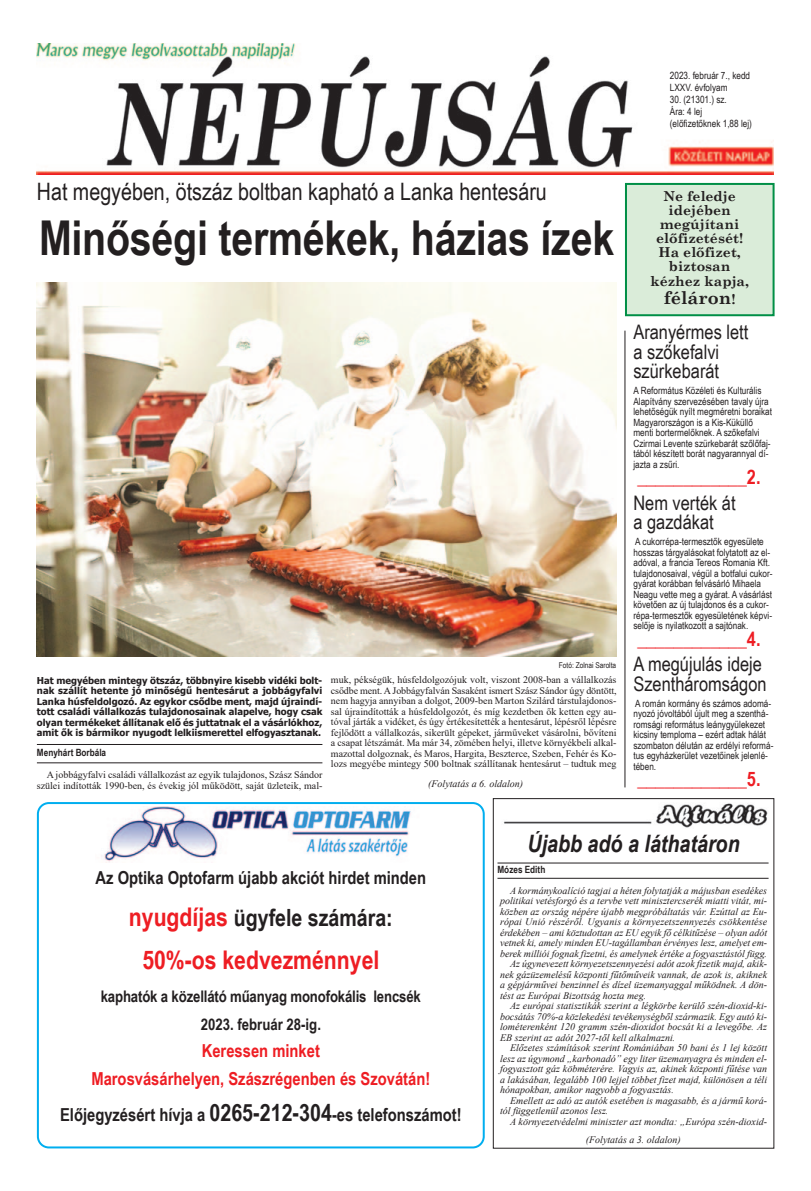
<style>
.page{position:relative;width:811px;height:1191px;background:#fff}
.page>*{position:absolute;margin:0;border:0;box-sizing:border-box;transform-origin:0 0}
.t1{font:700 48px "Arial Narrow";letter-spacing:-.005em;color:#231f20}
.t2{font:700 25.7px "Arial Narrow";color:#ee1d23}
.t3{font:24px "Arial Narrow";color:#231f20}
.t4{font:italic 700 24px "Arial Narrow";color:#231f20}
.t5{font:700 23.7px "Arial Narrow";color:#231f20}
.t6{font:20px/19.5px "Arial Narrow";color:#231f20}
.t7{font:700 20px "Arial Narrow";color:#ee1d23}
.t8{font:700 17.9px "Arial Narrow";color:#231f20}
.t9{font:700 17.9px/27.4px "Arial Narrow";color:#ee1d23;text-align:center}
.t10{font:700 17.6px "Century Schoolbook";color:#231f20}
.t11{font:700 16px/27.4px "Arial Narrow";letter-spacing:-.01em;color:#231f20;text-align:center}
.t12{font:700 13.7px "Century Schoolbook";color:#231f20}
.t13{font:italic 10px/10.5px "Times New Roman";color:#231f20;text-align:justify}
.t14{font:10px/10.5px "Arial Narrow";color:#231f20}
.t15{font:10px/10.5px "Times New Roman";color:#231f20;text-align:right}
.t16{font:700 10px "Arial Narrow";color:#231f20}
.t17{font:700 9.5px/10.5px "Tahoma";color:#231f20;text-align:justify}
.t18{font:8px "Arial Narrow";color:#231f20}
.s1{font-size:13.7px}
.s2{font-size:25.7px;color:#ee1d23}
.s3{font-size:23.8px}
</style>
<div class="page">
<img style="left:37px;top:44px;width:737px;height:130px">
<div style="left:493px;top:798px;width:281px;height:350px;border:1px solid #231f20"></div>
<hr style="left:497px;top:878px;width:271px;height:1px;background:#231f20">
<hr style="left:497px;top:863px;width:271px;height:1px;background:#231f20">
<img style="left:504px;top:803px;width:264px;height:25px">
<hr style="left:37px;top:762px;width:285px;height:1px;background:#231f20">
<hr style="left:37px;top:744px;width:285px;height:1px;background:#231f20">
<hr style="left:625px;top:331px;width:1px;height:456px;background:#231f20">
<img style="left:37px;top:283px;width:580px;height:373px">
<div style="left:627px;top:185px;width:145px;height:129px;background:#daecd9"></div>
<div style="left:625px;top:183px;width:149px;height:133px;border:2px solid #008f46"></div>
<svg style="left:37px;top:802px;width:448px;height:346px"></svg>
<div style="left:48px;top:805px;width:428px;height:60px;background:#fff"></div>
<img style="left:101px;top:806px;width:310px;height:57px">
<p class="t14" style="left:670px;top:70px;width:82px">2023. február 7., kedd</p>
<p class="t14" style="left:670px;top:82px;width:59px">LXXV. évfolyam</p>
<p class="t14" style="left:670px;top:94px;width:58px">30. (21301.) sz.</p>
<p class="t14" style="left:670px;top:106px;width:34px">Ára: 4 lej</p>
<p class="t14" style="left:670px;top:118px;width:84px">(előfizetőknek 1,88 lej)</p>
<p class="t3" style="left:37px;top:178px;width:511px">Hat megyében, ötszáz boltban kapható a Lanka hentesáru</p>
<p class="t1" style="left:39px;top:210px;width:576px">Minőségi termékek, házias ízek</p>
<p class="t17" style="left:37px;top:674px;width:287px">Hat megyében mintegy ötszáz, többnyire kisebb vidéki bolt&shy;nak szállít hetente jó minőségű hentesárut a jobbágyfalvi Lanka húsfeldolgozó. Az egykor csődbe ment, majd újraindí&shy;tott családi vállalkozás tulajdonosainak alapelve, hogy csak olyan termékeket állítanak elő és juttatnak el a vásárlókhoz, amit ők is bármikor nyugodt lelkiismerettel elfogyasztanak.</p>
<p class="t15" style="left:37px;top:769px;width:287px">A jobbágyfalvi családi vállalkozást az egyik tulajdonos, Szász Sándor szülei indították 1990-ben, és évekig jól működött, saját üzleteik, mal-</p>
<p class="t16" style="left:37px;top:747px;width:71px">Menyhárt Borbála</p>
<p class="t18" style="left:559px;top:660px;width:59px">Fotó: Zolnai Sarolta</p>
<p class="t15" style="left:331px;top:674px;width:287px;text-align:justify">muk, pékségük, húsfeldolgozójuk volt, viszont 2008-ban a vállalkozás csődbe ment. A Jobbágyfalván Sasaként ismert Szász Sándor úgy döntött, nem hagyja annyiban a dolgot, 2009-ben Marton Szilárd társtulajdonos&shy;sal újraindították a húsfeldolgozót, és míg kezdetben ők ketten egy au&shy;tóval járták a vidéket, és úgy értékesítették a hentesárut, lépésről lépésre fejlődött a vállalkozás, sikerült gépeket, járműveket vásárolni, bővíteni a csapat létszámát. Ma már 34, zömében helyi, illetve környékbeli alkal&shy;mazottal dolgoznak, és Maros, Hargita, Beszterce, Szeben, Fehér és Ko&shy;lozs megyébe mintegy 500 boltnak szállítanak hentesárut – tudtuk meg</p>
<p class="t13" style="left:428px;top:778px;width:97px">(Folytatás a 6. oldalon)</p>
<p class="t12" style="left:663px;top:187px;width:74px">Ne feledje</p>
<p class="t12" style="left:668px;top:201px;width:64px">idejében</p>
<p class="t12" style="left:660px;top:215px;width:81px">megújítani</p>
<p class="t12" style="left:656px;top:229px;width:88px">előfizetését!</p>
<p class="t12" style="left:658px;top:243px;width:84px">Ha előfizet,</p>
<p class="t12" style="left:669px;top:257px;width:63px">biztosan</p>
<p class="t12" style="left:650px;top:272px;width:100px">kézhez kapja,</p>
<p class="t10" style="left:664px;top:287px;width:73px">féláron<span class="s1">!</span></p>
<p class="t6" style="left:633px;top:322px;width:116px">Aranyérmes lett a szőkefalvi szürkebarát</p>
<p class="t14" style="left:633px;top:385px;width:140px">A Református Közéleti és Kulturális Alapítvány szervezésében tavaly újra lehetőségük nyílt megméretni boraikat Magyarországon is a Kis-Küküllő menti bortermelőknek. A szőkefalvi Czirmai Levente szürkebarát szőlőfaj&shy;tából készített borát nagyarannyal dí&shy;jazta a zsűri.</p>
<p class="t7" style="left:637px;top:466px;width:125px">____________2.</p>
<p class="t6" style="left:633px;top:492px;width:104px">Nem verték át a gazdákat</p>
<p class="t14" style="left:633px;top:536px;width:141px">A cukorrépa-termesztők egyesülete hosszas tárgyalásokat folytatott az el&shy;adóval, a francia Tereos Romania Kft. tulajdonosaival, végül a botfalui cukor&shy;gyárat korábban felvásárló Mihaela Neagu vette meg a gyárat. A vásárlást követően az új tulajdonos és a cukor&shy;répa-termesztők egyesületének képvi&shy;selője is nyilatkozott a sajtónak.</p>
<p class="t7" style="left:637px;top:627px;width:125px">____________4.</p>
<p class="t6" style="left:633px;top:654px;width:135px">A megújulás ideje<br>Szentháromságon</p>
<p class="t14" style="left:633px;top:698px;width:141px">A román kormány és számos adomá&shy;nyozó jóvoltából újult meg a szenthá&shy;romsági református leánygyülekezet kicsiny temploma – ezért adtak hálát szombaton délután az erdélyi reformá&shy;tus egyházkerület vezetőinek jelenlé&shy;tében.</p>
<p class="t7" style="left:637px;top:767px;width:125px">____________5.</p>
<p class="t8" style="left:96px;top:867px;width:332px">Az Optika Optofarm újabb akciót hirdet minden</p>
<p class="t5" style="left:129px;top:904px;width:265px"><span class="s2">nyugdíjas</span> ügyfele számára:</p>
<p class="t2" style="left:142px;top:945px;width:238px">50%-os kedvezménnyel</p>
<p class="t11" style="left:101px;top:983px;width:321px">kaphatók a közellátó műanyag monofokális lencsék<br>2023. február 28-ig.</p>
<p class="t9" style="left:91px;top:1037px;width:340px">Keressen minket<br>Marosvásárhelyen, Szászrégenben és Szovátán!</p>
<p class="t8" style="left:60px;top:1104px;width:403px">Előjegyzésért hívja a <span class="s3">0265-212-304</span>-es telefonszámot!</p>
<p class="t4" style="left:527px;top:829px;width:214px">Újabb adó a láthatáron</p>
<p class="t13" style="left:500px;top:885px;width:269px;text-indent:10px">A kormánykoalíció tagjai a héten folytatják a májusban esedékes politikai vetésforgó és a tervbe vett minisztercserék miatti vitát, mi&shy;közben az ország népére újabb megpróbáltatás vár. Ezúttal az Eu&shy;rópai Unió részéről. Ugyanis a környezetszennyezés csökkentése érdekében – ami köztudottan az EU egyik fő célkitűzése – olyan adót vetnek ki, amely minden EU-tagállamban érvényes lesz, amelyet em&shy;berek milliói fognak fizetni, és amelynek értéke a fogyasztástól függ.</p>
<p class="t13" style="left:500px;top:958px;width:268px;text-indent:10px">Az úgynevezett környezetszennyezési adót azok fizetik majd, akik&shy;nek gázüzemelésű központi fűtőműveik vannak, de azok is, akiknek a gépjárművei benzinnel és dízel üzemanyaggal működnek. A dön&shy;tést az Európai Bizottság hozta meg.</p>
<p class="t13" style="left:500px;top:1000px;width:268px;text-indent:10px">Az európai statisztikák szerint a légkörbe kerülő szén-dioxid-ki&shy;bocsátás 70%-a közlekedési tevékenységből származik. Egy autó ki&shy;lométerenként 120 gramm szén-dioxidot bocsát ki a levegőbe. Az EB szerint az adót 2027-től kell alkalmazni.</p>
<p class="t13" style="left:500px;top:1042px;width:269px;text-indent:10px">Előzetes számítások szerint Romániában 50 bani és 1 lej között lesz az úgymond „karbonadó” egy liter üzemanyagra és minden el&shy;fogyasztott gáz köbméterére. Vagyis az, akinek központi fűtése van a lakásában, legalább 100 lejjel többet fizet majd, különösen a téli hónapokban, amikor nagyobb a fogyasztás.</p>
<p class="t13" style="left:500px;top:1095px;width:268px;text-indent:10px">Emellett az adó az autók esetében is magasabb, és a jármű korá&shy;tól függetlenül azonos lesz.</p>
<p class="t13" style="left:510px;top:1116px;width:258px">A környezetvédelmi miniszter azt mondta: „Európa szén-dioxid-</p>
<p class="t16" style="left:497px;top:864px;width:49px">Mózes Edith</p>
<p class="t13" style="left:586px;top:1134px;width:96px">(Folytatás a 3. oldalon)</p>
</div>
